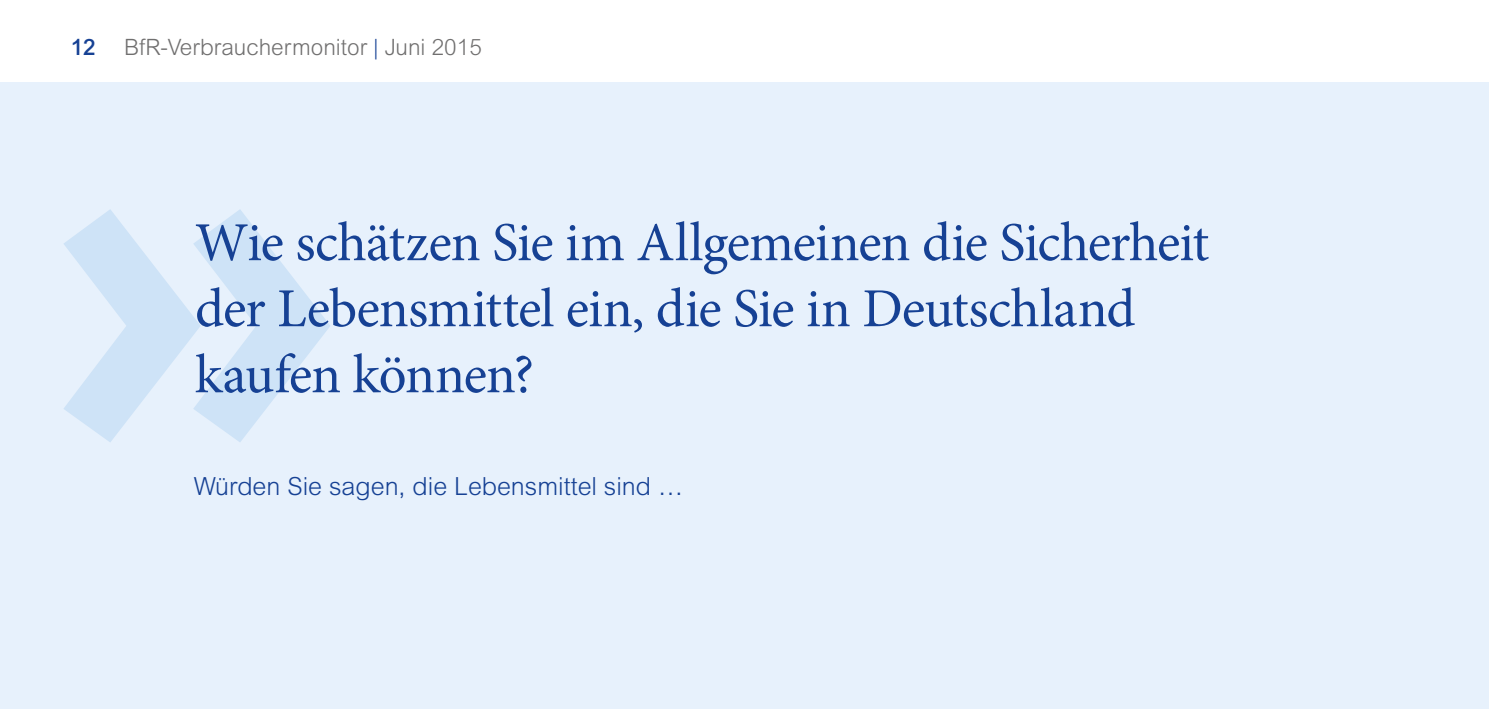
<style>
.page{position:relative;width:1489px;height:709px;background:#fff}
.page>*{position:absolute;margin:0;border:0;box-sizing:border-box;transform-origin:0 0}
.t1{font:900 375px "Meta OT";color:#cee3f7}
.t2{font:55px/66px "Minion Pro";letter-spacing:-.02em;color:#164194}
.t3{font:300 25px "Arial MT Pro";color:#164194}
.t4{font:300 22.5px "Arial MT Pro";color:#706f6f}
.t5{font:500 22.5px "Arial MT Pro";color:#164194}
.s1{color:#164194}
</style>
<div class="page">
<div style="left:0;top:82px;width:1488px;height:627px;background:#e7f1fc"></div>
<p class="t5" style="left:71px;top:34px;width:26px">12</p>
<p class="t4" style="left:124px;top:33px;width:359px">BfR-Verbrauchermonitor <span class="s1">|</span> Juni 2015</p>
<h1 class="t1" style="left:46px;top:80px;width:302px">&gt;&gt;</h1>
<p class="t2" style="left:195px;top:210px;width:1015px">Wie schätzen Sie im Allgemeinen die Sicherheit der Lebensmittel ein, die Sie in Deutschland kaufen können?</p>
<p class="t3" style="left:194px;top:471px;width:490px">Würden Sie sagen, die Lebensmittel sind …</p>
</div>
